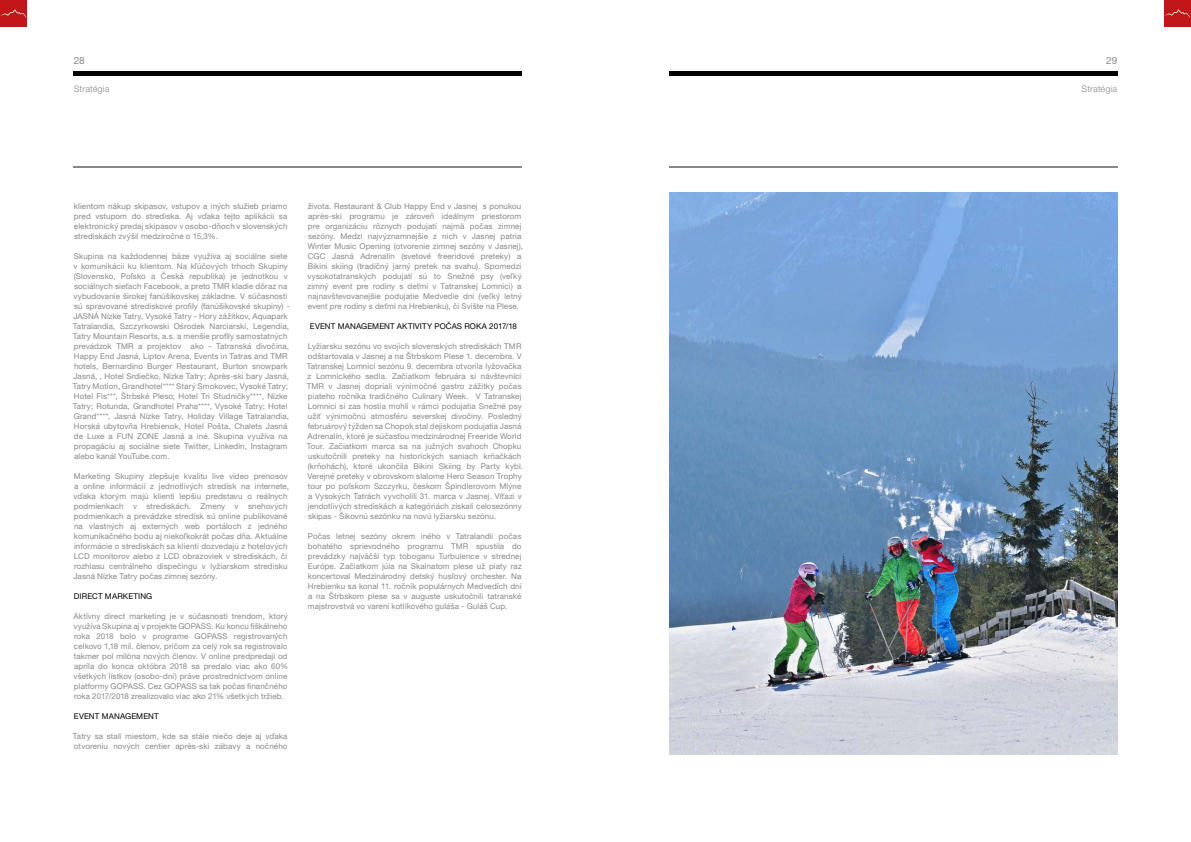
<style>
.page{position:relative;width:1191px;height:842px;background:#fff}
.page>*{position:absolute;margin:0;border:0;box-sizing:border-box;transform-origin:0 0}
.t1{font:10px "Helvetica Neue LT Pro";color:#878787}
.t2{font:300 9px "Helvetica Neue LT Pro";letter-spacing:.02em;color:#878787}
.t3{font:8px/10px "Helvetica Neue LT Pro";letter-spacing:.01em;color:#878787}
.t4{font:8px "Helvetica Neue LT Pro";color:#000}
</style>
<div class="page">
<hr style="left:74px;top:71px;width:448px;height:4px;background:#000">
<hr style="left:74px;top:167px;width:448px;height:1px;background:#878787">
<hr style="left:669px;top:167px;width:448px;height:1px;background:#878787">
<hr style="left:669px;top:71px;width:448px;height:4px;background:#000">
<div style="left:1163px;top:0;width:28px;height:27px;background:#c11718"></div>
<svg style="left:1164px;top:10px;width:26px;height:8px"></svg>
<div style="left:0;top:0;width:27px;height:27px;background:#c11718"></div>
<svg style="left:1px;top:10px;width:25px;height:8px"></svg>
<img style="left:669px;top:193px;width:448px;height:561px">
<p class="t1" style="left:74px;top:54px;width:13px">28</p>
<p class="t1" style="left:1106px;top:54px;width:13px">29</p>
<p class="t2" style="left:74px;top:83px;width:37px">Stratégia</p>
<p class="t2" style="left:1081px;top:83px;width:37px">Stratégia</p>
<p class="t3" style="left:74px;top:201px;width:215px;text-align:justify">klientom nákup skipasov, vstupov a iných služieb priamo pred vstupom do strediska. Aj vďaka tejto aplikácii sa elektronický predaj skipasov v osobo-dňoch v slovenských strediskách zvýšil medziročne o 15,3%.</p>
<p class="t3" style="left:73px;top:251px;width:218px">Skupina na každodennej báze využíva aj sociálne siete v komunikácii ku klientom. Na kľúčových trhoch Skupiny (Slovensko, Poľsko a Česká republika) je jednotkou v sociálnych sieťach Facebook, a preto TMR kladie dôraz na vybudovanie širokej fanúšikovskej základne. V súčasnosti sú spravované strediskové profily (fanúšikovské skupiny) - JASNÁ Nízke Tatry, Vysoké Tatry - Hory zážitkov, Aquapark Tatralandia, Szczyrkowski Ośrodek Narciarski, Legendia, Tatry Mountain Resorts, a.s. a menšie profily samostatných prevádzok TMR a projektov ako - Tatranská divočina, Happy End Jasná, Liptov Arena, Events in Tatras and TMR hotels, Bernardino Burger Restaurant, Burton snowpark Jasná, , Hotel Srdiečko, Nízke Tatry; Après-ski bary Jasná, Tatry Motion, Grandhotel**** Starý Smokovec, Vysoké Tatry; Hotel Fis***, Štrbské Pleso; Hotel Tri Studničky****, Nízke Tatry; Rotunda, Grandhotel Praha****, Vysoké Tatry; Hotel Grand****, Jasná Nízke Tatry, Holiday Village Tatralandia, Horská ubytovňa Hrebienok, Hotel Pošta, Chalets Jasná de Luxe a FUN ZONE Jasná a iné. Skupina využíva na propagáciu aj sociálne siete Twitter, Linkedin, Instagram alebo kanál YouTube.com.</p>
<p class="t3" style="left:73px;top:471px;width:217px">Marketing Skupiny zlepšuje kvalitu live video prenosov a online informácií z jednotlivých stredísk na internete, vďaka ktorým majú klienti lepšiu predstavu o reálnych podmienkach v strediskách. Zmeny v snehových podmienkach a prevádzke stredísk sú online publikované na vlastných aj externých web portáloch z jedného komunikačného bodu aj niekoľkokrát počas dňa. Aktuálne informácie o strediskách sa klienti dozvedajú z hotelových LCD monitorov alebo z LCD obrazoviek v strediskách, či rozhlasu centrálneho dispečingu v lyžiarskom stredisku Jasná Nízke Tatry počas zimnej sezóny.</p>
<p class="t4" style="left:74px;top:591px;width:7px">Direct</p>
<p class="t4" style="left:105px;top:591px;width:7px">marketing</p>
<p class="t3" style="left:74px;top:611px;width:216px;text-align:justify">Aktívny direct marketing je v súčasnosti trendom, ktorý využíva Skupina aj v projekte GOPASS. Ku koncu fiškálneho roka 2018 bolo v programe GOPASS registrovaných celkovo 1,18 mil. členov, pričom za celý rok sa registrovalo takmer pol milóna nových členov. V online predpredaji od apríla do konca októbra 2018 sa predalo viac ako 60% všetkých lístkov (osobo-dní) práve prostredníctvom online platformy GOPASS. Cez GOPASS sa tak počas finančného roka 2017/2018 zrealizovalo viac ako 21% všetkých tržieb.</p>
<p class="t4" style="left:74px;top:711px;width:8px">Event</p>
<p class="t4" style="left:102px;top:711px;width:7px">management</p>
<p class="t3" style="left:73px;top:731px;width:216px">Tatry sa stali miestom, kde sa stále niečo deje aj vďaka otvoreniu nových centier après-ski zábavy a nočného</p>
<p class="t3" style="left:307px;top:201px;width:217px">života. Restaurant &amp; Club Happy End v Jasnej s ponukou après-ski programu je zároveň ideálnym priestorom pre organizáciu rôznych podujatí najmä počas zimnej sezóny. Medzi najvýznamnejšie z nich v Jasnej patria Winter Music Opening (otvorenie zimnej sezóny v Jasnej), CGC Jasná Adrenalín (svetové freeridové preteky) a Bikini skiing (tradičný jarný pretek na svahu). Spomedzi vysokotatranských podujatí sú to Snežné psy (veľký zimný event pre rodiny s deťmi v Tatranskej Lomnici) a najnavštevovanejšie podujatie Medvedie dni (veľký letný event pre rodiny s deťmi na Hrebienku), či Svište na Plese.</p>
<p class="t4" style="left:310px;top:321px;width:8px">Event</p>
<p class="t4" style="left:338px;top:321px;width:7px">management</p>
<p class="t4" style="left:397px;top:321px;width:6px">aktivit</p>
<p class="t4" style="left:427px;top:321px;width:14px">y počas</p>
<p class="t4" style="left:464px;top:321px;width:7px">roka</p>
<p class="t4" style="left:489px;top:321px;width:29px">2017/18</p>
<p class="t3" style="left:307px;top:341px;width:218px">Lyžiarsku sezónu vo svojich slovenských strediskách TMR odštartovala v Jasnej a na Štrbskom Plese 1. decembra. V Tatranskej Lomnici sezónu 9. decembra otvorila lyžovačka z Lomnického sedla. Začiatkom februára si návštevníci TMR v Jasnej dopriali výnimočné gastro zážitky počas piateho ročníka tradičného Culinary Week. V Tatranskej Lomnici si zas hostia mohli v rámci podujatia Snežné psy užiť výnimočnú atmosféru severskej divočiny. Posledný februárový týžden sa Chopok stal dejiskom podujatia Jasná Adrenalín, ktoré je súčasťou medzinárodnej Freeride World Tour. Začiatkom marca sa na južných svahoch Chopku uskutočnili preteky na historických saniach krňačkách (krňohách), ktoré ukončila Bikini Skiing by Party kybl.<br>Verejné preteky v obrovskom slalome Hero Season Trophy tour po poľskom Szczyrku, českom Špindlerovom Mlýne a Vysokých Tatrách vyvcholili 31. marca v Jasnej. Víťazi v jendotlivých strediskách a kategóriách získali celosezónny skipas - Šikovnú sezónku na novú lyžiarsku sezónu.</p>
<p class="t3" style="left:308px;top:531px;width:215px;text-align:justify">Počas letnej sezóny okrem iného v Tatralandii počas bohatého sprievodného programu TMR spustila do prevádzky najväčší typ toboganu Turbulence v strednej Európe. Začiatkom júla na Skalnatom plese už piaty raz koncertoval Medzinárodný detský husľový orchester. Na Hrebienku sa konal 11. ročník populárnych Medvedích dní a na Štrbskom plese sa v auguste uskutočnili tatranské majstrovstvá vo varení kotlíkového guláša - Guláš Cup.</p>
</div>
